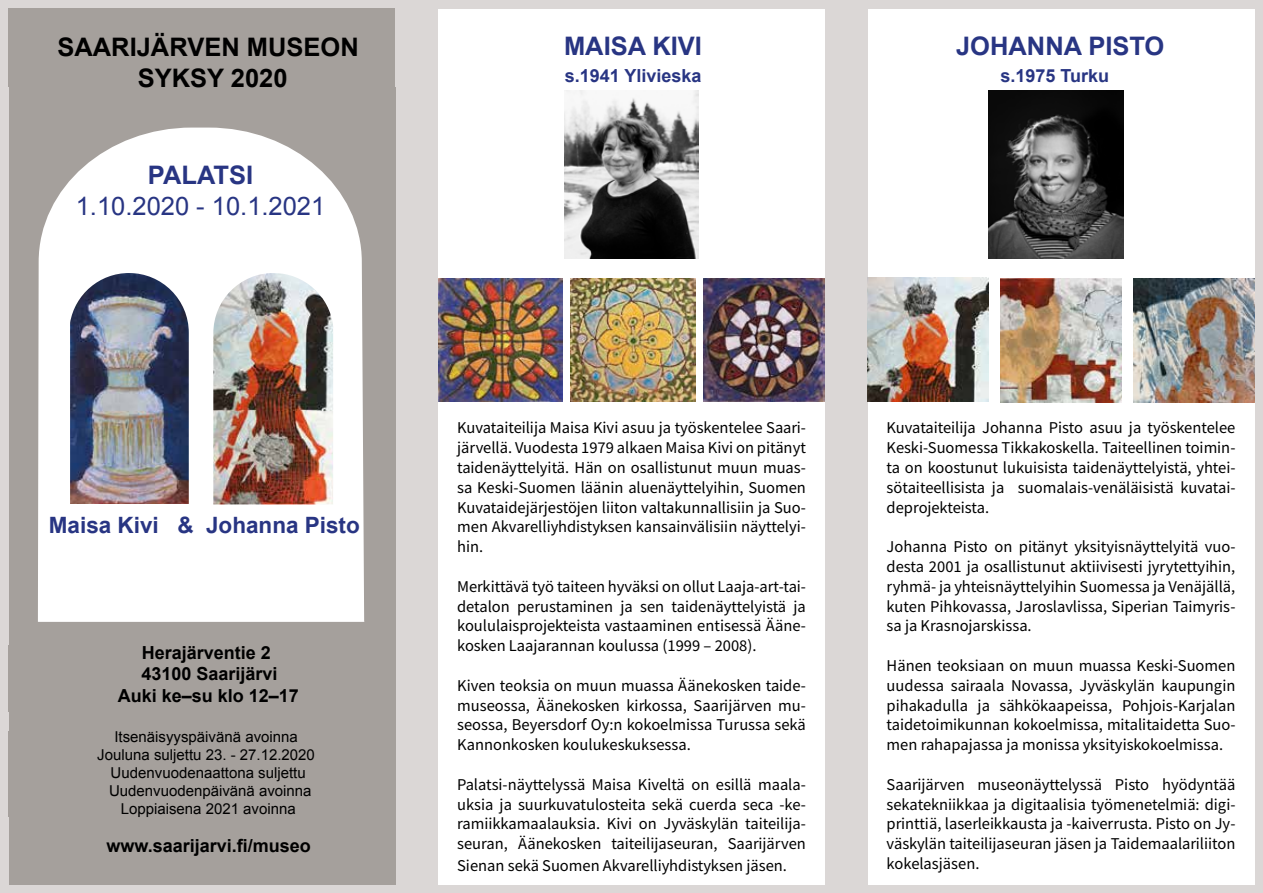
<style>
.page{position:relative;width:1263px;height:893px;background:#dbd7d6}
.page>*{position:absolute;margin:0;border:0;box-sizing:border-box;transform-origin:0 0}
.t1{font:700 25.5px "Arial";color:#283583}
.t2{font:700 25.5px/30.6px "Arial";color:#000;text-align:center}
.t3{font:25.5px "Arial";color:#283583}
.t4{font:700 22.5px "Arial";color:#283583}
.t5{font:700 18px/21.6px "Arial";color:#000;text-align:center}
.t6{font:700 18px "Arial";color:#283583}
.t7{font:16.5px/19.8px "Source Sans Variable";letter-spacing:.02em;color:#000;text-align:justify}
.t8{font:15px/18px "Arial";color:#000;text-align:center}
</style>
<div class="page">
<div style="left:867px;top:9px;width:387px;height:875px;background:#fff"></div>
<div style="left:438px;top:9px;width:387px;height:875px;background:#fff"></div>
<img style="left:988px;top:91px;width:135px;height:168px">
<img style="left:438px;top:279px;width:124px;height:123px">
<img style="left:571px;top:279px;width:124px;height:122px">
<img style="left:704px;top:279px;width:121px;height:122px">
<img style="left:1000px;top:279px;width:121px;height:123px">
<img style="left:1133px;top:279px;width:121px;height:123px">
<img style="left:867px;top:278px;width:121px;height:123px">
<div style="left:9px;top:87px;width:387px;height:797px;background:#a5a09c"></div>
<div style="left:9px;top:9px;width:386px;height:78px;background:#a5a09c"></div>
<svg style="left:38px;top:128px;width:326px;height:494px;background:#f5f4f4"></svg>
<div style="left:43px;top:517px;width:317px;height:49px;background:#fff"></div>
<img style="left:564px;top:91px;width:135px;height:168px">
<img style="left:70px;top:273px;width:119px;height:231px">
<img style="left:213px;top:273px;width:120px;height:231px">
<h1 class="t2" style="left:57px;top:33px;width:303px">SAARIJÄRVEN MUSEON<br>SYKSY 2020</h1>
<h1 class="t1" style="left:148px;top:159px;width:107px">PALATSI</h1>
<h1 class="t3" style="left:76px;top:189px;width:251px">1.10.2020 - 10.1.2021</h1>
<h2 class="t4" style="left:49px;top:510px;width:312px">Maisa Kivi &amp; Johanna Pisto</h2>
<p class="t5" style="left:118px;top:642px;width:183px">Herajärventie 2<br>43100 Saarijärvi<br>Auki ke–su klo 12–17</p>
<p class="t8" style="left:97px;top:728px;width:219px">Itsenäisyyspäivänä avoinna<br>Jouluna suljettu 23. - 27.12.2020<br>Uudenvuodenaattona suljettu<br>Uudenvuodenpäivänä avoinna<br>Loppiaisena 2021 avoinna</p>
<p class="t5" style="left:106px;top:835px;width:206px">www.saarijarvi.fi/museo</p>
<h1 class="t1" style="left:564px;top:30px;width:139px">MAISA KIVI</h1>
<p class="t6" style="left:565px;top:64px;width:138px">s.1941 Ylivieska</p>
<h1 class="t1" style="left:956px;top:30px;width:210px">JOHANNA PISTO</h1>
<p class="t6" style="left:1000px;top:64px;width:110px">s.1975 Turku</p>
<p class="t7" style="left:457px;top:418px;width:350px">Kuvataiteilija Maisa Kivi asuu ja työskentelee Saari&shy;järvellä. Vuodesta 1979 alkaen Maisa Kivi on pitänyt taidenäyttelyitä. Hän on osallistunut muun muas&shy;sa Keski-Suomen läänin aluenäyttelyihin, Suomen Kuvataidejärjestöjen liiton valtakunnallisiin ja Suo&shy;men Akvarelliyhdistyksen kansainvälisiin näyttelyi&shy;hin.</p>
<p class="t7" style="left:457px;top:576px;width:350px">Merkittävä työ taiteen hyväksi on ollut Laaja-art-tai&shy;detalon perustaminen ja sen taidenäyttelyistä ja koululaisprojekteista vastaaminen entisessä Ääne&shy;kosken Laajarannan koulussa (1999 – 2008).</p>
<p class="t7" style="left:457px;top:675px;width:350px">Kiven teoksia on muun muassa Äänekosken taide&shy;museossa, Äänekosken kirkossa, Saarijärven mu&shy;seossa, Beyersdorf Oy:n kokoelmissa Turussa sekä Kannonkosken koulukeskuksessa.</p>
<p class="t7" style="left:457px;top:774px;width:350px">Palatsi-näyttelyssä Maisa Kiveltä on esillä maala&shy;uksia ja suurkuvatulosteita sekä cuerda seca -ke&shy;ramiikkamaalauksia. Kivi on Jyväskylän taiteilija&shy;seuran, Äänekosken taiteilijaseuran, Saarijärven</p>
<p class="t7" style="left:457px;top:855px;width:331px">Sienan sekä Suomen Akvarelliyhdistyksen jäsen.</p>
<p class="t7" style="left:887px;top:418px;width:350px">Kuvataiteilija Johanna Pisto asuu ja työskentelee Keski-Suomessa Tikkakoskella. Taiteellinen toimin&shy;ta on koostunut lukuisista taidenäyttelyistä, yhtei&shy;sötaiteellisista ja suomalais-venäläisistä kuvatai&shy;deprojekteista.</p>
<p class="t7" style="left:887px;top:537px;width:350px">Johanna Pisto on pitänyt yksityisnäyttelyitä vuo&shy;desta 2001 ja osallistunut aktiivisesti jyrytettyihin, ryhmä- ja yhteisnäyttelyihin Suomessa ja Venäjällä, kuten Pihkovassa, Jaroslavlissa, Siperian Taimyris&shy;sa ja Krasnojarskissa.</p>
<p class="t7" style="left:887px;top:656px;width:350px">Hänen teoksiaan on muun muassa Keski-Suomen uudessa sairaala Novassa, Jyväskylän kaupungin pihakadulla ja sähkökaapeissa, Pohjois-Karjalan taidetoimikunnan kokoelmissa, mitalitaidetta Suo&shy;men rahapajassa ja monissa yksityiskokoelmissa.</p>
<p class="t7" style="left:887px;top:774px;width:350px">Saarijärven museonäyttelyssä Pisto hyödyntää sekatekniikkaa ja digitaalisia työmenetelmiä: digi&shy;printtiä, laserleikkausta ja -kaiverrusta. Pisto on Jy&shy;väskylän taiteilijaseuran jäsen ja Taidemaalariliiton kokelasjäsen.</p>
</div>
